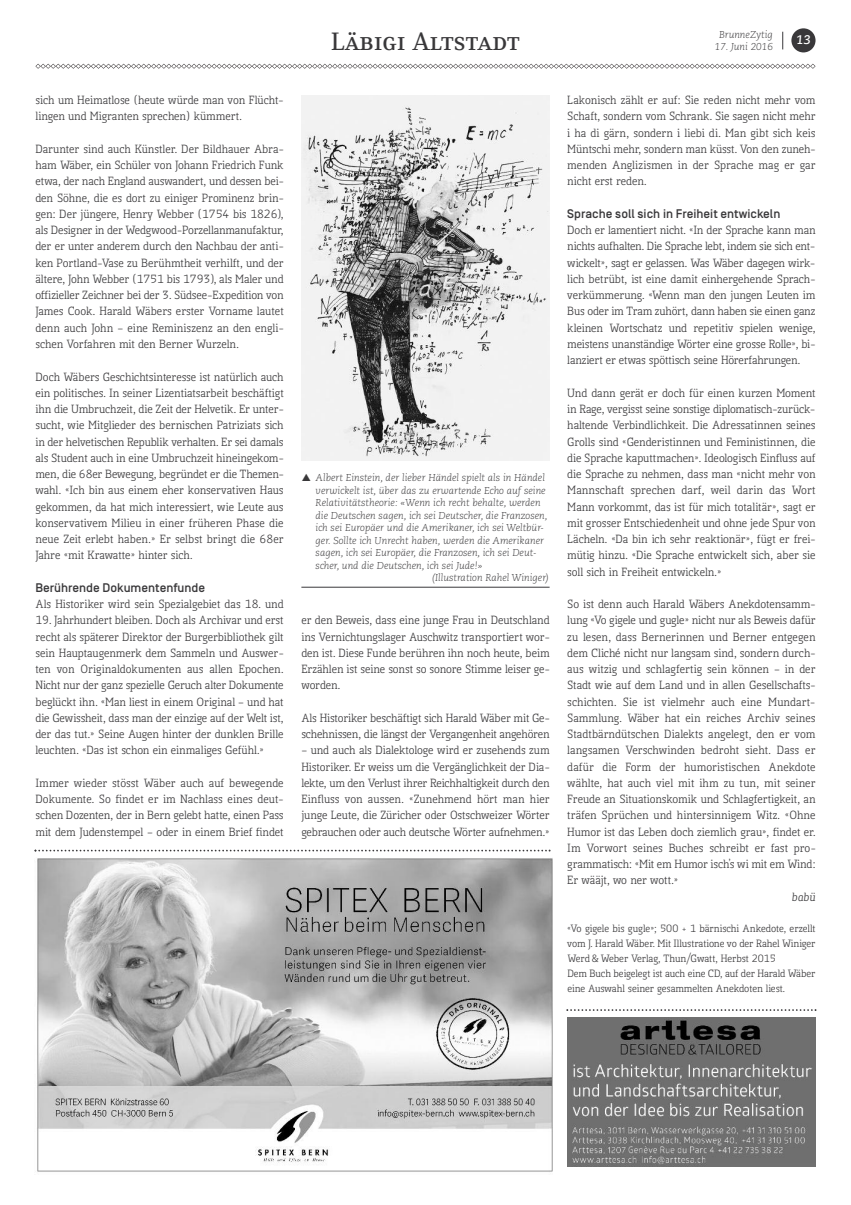
<style>
.page{position:relative;width:851px;height:1205px;background:#fff}
.page>*{position:absolute;margin:0;border:0;box-sizing:border-box;transform-origin:0 0}
.t1{font:25px "Skopex Serif Med Caps";letter-spacing:.01em;color:#39383a}
.t2{font:500 12.5px "Simplon BP";color:#39383a}
.t3{font:italic 700 12.5px "Caecilia";color:#fff}
.t4{font:11.25px/16.2px "Kofi Pure Serif";letter-spacing:-.005em;color:#39383a;text-align:justify}
.t5{font:11.25px "Kofi Pure Kursiv";color:#39383a}
.t6{font:italic 300 10px "Caecilia";color:#39383a}
.t7{font:10px/15px "Kofi Pure Serif";letter-spacing:-.005em;color:#39383a}
</style>
<div class="page">
<div style="left:791px;top:28px;width:24px;height:24px;background:#39383a;border-radius:50%"></div>
<svg style="left:782px;top:32px;width:1px;height:17px"></svg>
<svg style="left:35px;top:64px;width:780px;height:5px"></svg>
<svg style="left:34px;top:849px;width:516px;height:2px"></svg>
<svg style="left:566px;top:1009px;width:250px;height:2px"></svg>
<img style="left:301px;top:96px;width:248px;height:365px">
<hr style="left:301px;top:587px;width:248px;height:1px;background:#39383a">
<img style="left:37px;top:858px;width:515px;height:314px">
<img style="left:567px;top:1017px;width:248px;height:149px">
<p class="t4" style="left:35px;top:93px;width:250px">sich um Heimatlose (heute würde man von Flücht&shy;lingen und Migranten sprechen) kümmert.</p>
<p class="t4" style="left:35px;top:142px;width:250px">Darunter sind auch Künstler. Der Bildhauer Abra&shy;ham Wäber, ein Schüler von Johann Friedrich Funk etwa, der nach England auswandert, und dessen bei&shy;den Söhne, die es dort zu einiger Prominenz brin&shy;gen: Der jüngere, Henry Webber (1754 bis 1826), als Designer in der Wedgwood-Porzellanmanufaktur, der er unter anderem durch den Nachbau der anti&shy;ken Portland-Vase zu Berühmtheit verhilft, und der ältere, John Webber (1751 bis 1793), als Maler und offizieller Zeichner bei der 3. Südsee-Expedition von James Cook. Harald Wäbers erster Vorname lautet denn auch John – eine Reminiszenz an den engli&shy;schen Vorfahren mit den Berner Wurzeln.</p>
<p class="t4" style="left:35px;top:370px;width:250px">Doch Wäbers Geschichtsinteresse ist natürlich auch ein politisches. In seiner Lizentiatsarbeit beschäftigt ihn die Umbruchzeit, die Zeit der Helvetik. Er unter&shy;sucht, wie Mitglieder des bernischen Patriziats sich in der helvetischen Republik verhalten. Er sei damals als Student auch in eine Umbruchzeit hineingekom&shy;men, die 68er Bewegung, begründet er die Themen&shy;wahl. «Ich bin aus einem eher konservativen Haus gekommen, da hat mich interessiert, wie Leute aus konservativem Milieu in einer früheren Phase die neue Zeit erlebt haben.» Er selbst bringt die 68er Jahre «mit Krawatte» hinter sich.</p>
<p class="t2" style="left:35px;top:583px;width:171px">Berührende dokumentenfunde</p>
<p class="t4" style="left:35px;top:597px;width:250px">Als Historiker wird sein Spezialgebiet das 18. und</p>
<p class="t4" style="left:35px;top:613px;width:250px">19. Jahrhundert bleiben. Doch als Archivar und erst recht als späterer Direktor der Burgerbibliothek gilt sein Hauptaugenmerk dem Sammeln und Auswer&shy;ten von Originaldokumenten aus allen Epochen.<br>Nicht nur der ganz spezielle Geruch alter Dokumente beglückt ihn. «Man liest in einem Original – und hat die Gewissheit, dass man der einzige auf der Welt ist, der das tut.» Seine Augen hinter der dunklen Brille leuchten. «Das ist schon ein einmaliges Gefühl.»</p>
<p class="t4" style="left:35px;top:776px;width:250px">Immer wieder stösst Wäber auch auf bewegende Dokumente. So findet er im Nachlass eines deut&shy;schen Dozenten, der in Bern gelebt hatte, einen Pass mit dem Judenstempel – oder in einem Brief findet</p>
<p class="t6" style="left:719px;top:31px;width:55px">BrunneZytig</p>
<h1 class="t1" style="left:331px;top:33px;width:190px">Läbigi Altstadt</h1>
<p class="t6" style="left:714px;top:43px;width:60px">17. Juni 2016</p>
<p class="t3" style="left:796px;top:35px;width:16px">13</p>
<p class="t6" style="left:315px;top:474px;width:231px">Albert Einstein, der lieber Händel spielt als in Händel</p>
<p class="t6" style="left:315px;top:486px;width:232px">verwickelt ist, über das zu erwartende Echo auf seine</p>
<p class="t6" style="left:315px;top:499px;width:226px">Relativitätstheorie: «Wenn ich recht behalte, werden</p>
<p class="t6" style="left:315px;top:511px;width:233px">die Deutschen sagen, ich sei Deutscher, die Franzosen,</p>
<p class="t6" style="left:315px;top:524px;width:230px">ich sei Europäer und die Amerikaner, ich sei Weltbür-</p>
<p class="t6" style="left:315px;top:536px;width:230px">ger. Sollte ich Unrecht haben, werden die Amerikaner</p>
<p class="t6" style="left:315px;top:549px;width:223px">sagen, ich sei Europäer, die Franzosen, ich sei Deut-</p>
<p class="t6" style="left:315px;top:561px;width:168px">scher, und die Deutschen, ich sei Jude!»</p>
<p class="t6" style="left:431px;top:574px;width:119px">(Illustration Rahel Winiger)</p>
<p class="t4" style="left:301px;top:613px;width:250px">er den Beweis, dass eine junge Frau in Deutschland ins Vernichtungslager Auschwitz transportiert wor&shy;den ist. Diese Funde berühren ihn noch heute, beim Erzählen ist seine sonst so sonore Stimme leiser ge&shy;worden.</p>
<p class="t4" style="left:301px;top:711px;width:250px">Als Historiker beschäftigt sich Harald Wäber mit Ge&shy;schehnissen, die längst der Vergangenheit angehören</p>
<p class="t4" style="left:301px;top:743px;width:250px">– und auch als Dialektologe wird er zusehends zum Historiker. Er weiss um die Vergänglichkeit der Dia&shy;lekte, um den Verlust ihrer Reichhaltigkeit durch den Einfluss von aussen. «Zunehmend hört man hier junge Leute, die Züricher oder Ostschweizer Wörter gebrauchen oder auch deutsche Wörter aufnehmen.»</p>
<p class="t4" style="left:567px;top:93px;width:250px">Lakonisch zählt er auf: Sie reden nicht mehr vom Schaft, sondern vom Schrank. Sie sagen nicht mehr i ha di gärn, sondern i liebi di. Man gibt sich keis Müntschi mehr, sondern man küsst. Von den zuneh&shy;menden Anglizismen in der Sprache mag er gar nicht erst reden.</p>
<p class="t2" style="left:567px;top:209px;width:214px">Sprache soll sich in Freiheit entwickeln</p>
<p class="t4" style="left:567px;top:223px;width:250px">Doch er lamentiert nicht. «In der Sprache kann man nichts aufhalten. Die Sprache lebt, indem sie sich ent&shy;wickelt», sagt er gelassen. Was Wäber dagegen wirk&shy;lich betrübt, ist eine damit einhergehende Sprach&shy;verkümmerung. «Wenn man den jungen Leuten im Bus oder im Tram zuhört, dann haben sie einen ganz kleinen Wortschatz und repetitiv spielen wenige, meistens unanständige Wörter eine grosse Rolle», bi&shy;lanziert er etwas spöttisch seine Hörerfahrungen.</p>
<p class="t4" style="left:567px;top:386px;width:250px">Und dann gerät er doch für einen kurzen Moment in Rage, vergisst seine sonstige diplomatisch-zurück&shy;haltende Verbindlichkeit. Die Adressatinnen seines Grolls sind «Genderistinnen und Feministinnen, die die Sprache kaputtmachen». Ideologisch Einfluss auf die Sprache zu nehmen, dass man «nicht mehr von Mannschaft sprechen darf, weil darin das Wort Mann vorkommt, das ist für mich totalitär», sagt er mit grosser Entschiedenheit und ohne jede Spur von Lächeln. «Da bin ich sehr reaktionär», fügt er frei&shy;mütig hinzu. «Die Sprache entwickelt sich, aber sie soll sich in Freiheit entwickeln.»</p>
<p class="t4" style="left:567px;top:597px;width:250px">So ist denn auch Harald Wäbers Anekdotensamm&shy;lung «Vo gigele und gugle» nicht nur als Beweis dafür zu lesen, dass Bernerinnen und Berner entgegen dem Cliché nicht nur langsam sind, sondern durch&shy;aus witzig und schlagfertig sein können – in der Stadt wie auf dem Land und in allen Gesellschafts&shy;schichten. Sie ist vielmehr auch eine Mundart-Sammlung. Wäber hat ein reiches Archiv seines Stadtbärndütschen Dialekts angelegt, den er vom langsamen Verschwinden bedroht sieht. Dass er dafür die Form der humoristischen Anekdote wählte, hat auch viel mit ihm zu tun, mit seiner Freude an Situationskomik und Schlagfertigkeit, an träfen Sprüchen und hintersinnigem Witz. «Ohne Humor ist das Leben doch ziemlich grau», findet er.<br>Im Vorwort seines Buches schreibt er fast pro&shy;grammatisch: «Mit em Humor isch’s wi mit em Wind:<br>Er wääjt, wo ner wott.»</p>
<p class="t5" style="left:791px;top:892px;width:25px">babü</p>
<p class="t7" style="left:567px;top:922px;width:250px">«Vo gigele bis gugle»; 500 + 1 bärnischi Ankedote, erzellt vom J. Harald Wäber. Mit Illustratione vo der Rahel Winiger Werd &amp; Weber Verlag, Thun/Gwatt, Herbst 2015<br>Dem Buch beigelegt ist auch eine CD, auf der Harald Wäber eine Auswahl seiner gesammelten Anekdoten liest.</p>
</div>
